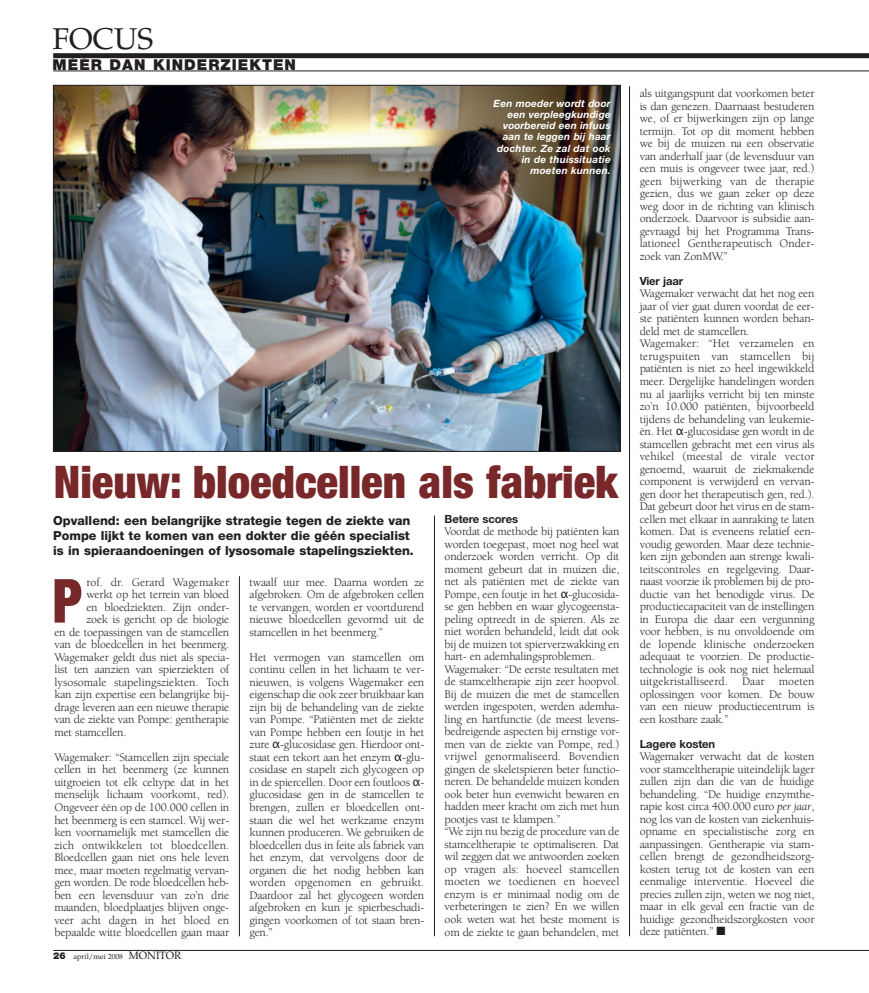
<style>
.page{position:relative;width:869px;height:993px;background:#fff}
.page>*{position:absolute;margin:0;border:0;box-sizing:border-box;transform-origin:0 0}
.t1{font:900 condensed 60.75px "Helvetica Neue";color:#79282a;scale:.91 1}
.t2{font:900 condensed 45px "Helvetica Neue";color:#79282a}
.t3{font:30px "Palatino";color:#231f20}
.t4{font:900 15px "Helvetica Neue";letter-spacing:.065em;color:#231f20}
.t5{font:800 12.5px/15px "Helvetica Neue";color:#231f20}
.t6{font:11.88px/12.5px "Berkeley";letter-spacing:-.015em;color:#231f20;text-align:justify}
.t7{font:11.88px "Berkeley";letter-spacing:.005em;color:#231f20}
.t8{font:700 11.25px "Helvetica Neue";letter-spacing:-.01em;color:#231f20}
.t9{font:italic 700 10px/11.2px "Helvetica Neue";letter-spacing:.015em;color:#fff;text-align:right}
.t10{font:7.5px "Palatino";color:#231f20}
.s1{font-family:"Lucida Grande"}
.s2{font-family:"Helvetica Neue";font-weight:900;font-size:9.38px}
.s3{font-size:10.62px}
.s4{font-style:italic}
</style>
<div class="page">
<hr style="left:434px;top:515px;width:1px;height:420px;background:#231f20">
<hr style="left:629px;top:86px;width:1px;height:849px;background:#231f20">
<hr style="left:239px;top:576px;width:1px;height:359px;background:#231f20">
<img style="left:55px;top:87px;width:563px;height:362px">
<hr style="left:53px;top:71px;width:815px;height:1px;background:#231f20">
<div style="left:53px;top:53px;width:815px;height:5px;background:#231f20"></div>
<hr style="left:53px;top:949px;width:815px;height:1px;background:#231f20">
<h3 class="t3" style="left:52px;top:27px;width:102px">FOCUS</h3>
<p class="t4" style="left:53px;top:59px;width:245px">MÉÉR DAN KINDERZIEKTEN</p>
<p class="t9" style="left:493px;top:97px;width:119px">Een moeder wordt door een verpleegkundige voorbereid een infuus aan te leggen bij haar dochter. Ze zal dat ook in de thuissituatie moeten kunnen.</p>
<h2 class="t2" style="left:54px;top:465px;width:565px">Nieuw: bloedcellen als fabriek</h2>
<p class="t5" style="left:53px;top:514px;width:362px">Opvallend: een belangrijke strategie tegen de ziekte van<br>Pompe lijkt te komen van een dokter die géén specialist is in spieraandoeningen of lysosomale stapelingsziekten.</p>
<h1 class="t1" style="left:52px;top:579px;width:34px">P</h1>
<p class="t6" style="left:249px;top:576px;width:176px">twaalf uur mee. Daarna worden ze afgebroken. Om de afgebroken cellen te vervangen, worden er voortdurend nieuwe bloedcellen gevormd uit de stamcellen in het beenmerg.”</p>
<p class="t6" style="left:249px;top:651px;width:176px">Het vermogen van stamcellen om continu cellen in het lichaam te ver&shy;nieuwen, is volgens Wagemaker een eigenschap die ook zeer bruikbaar kan zijn bij de behandeling van de ziekte van Pompe. “Patiënten met de ziekte van Pompe hebben een foutje in het zure <span class="s1">α</span>-glucosidase gen. Hierdoor ont&shy;staat een tekort aan het enzym <span class="s1">α</span>-glu&shy;cosidase en stapelt zich glycogeen op in de spiercellen. Door een foutloos <span class="s1">α&shy;</span>glucosidase gen in de stamcellen te brengen, zullen er bloedcellen ont&shy;staan die wel het werkzame enzym kunnen produceren. We gebruiken de bloedcellen dus in feite als fabriek van het enzym, dat vervolgens door de organen die het nodig hebben kan worden opgenomen en gebruikt.<br>Daardoor zal het glycogeen worden afgebroken en kun je spierbeschadi&shy;gingen voorkomen of tot staan bren&shy;gen.”</p>
<p class="t7" style="left:86px;top:577px;width:144px">rof. dr. Gerard Wagemaker</p>
<p class="t6" style="left:86px;top:589px;width:144px">werkt op het terrein van bloed</p>
<p class="t6" style="left:86px;top:601px;width:144px">en bloedziekten. Zijn onder-</p>
<p class="t6" style="left:86px;top:614px;width:144px">zoek is gericht op de biologie</p>
<p class="t6" style="left:54px;top:626px;width:176px">en de toepassingen van de stamcellen</p>
<p class="t6" style="left:54px;top:639px;width:176px">van de bloedcellen in het beenmerg.</p>
<p class="t6" style="left:54px;top:651px;width:176px">Wagemaker geldt dus niet als specia-</p>
<p class="t6" style="left:54px;top:664px;width:176px">list ten aanzien van spierziekten of</p>
<p class="t6" style="left:54px;top:676px;width:176px">lysosomale stapelingsziekten. Toch</p>
<p class="t6" style="left:54px;top:689px;width:176px">kan zijn expertise een belangrijke bij-</p>
<p class="t6" style="left:54px;top:701px;width:176px">drage leveren aan een nieuwe therapie</p>
<p class="t6" style="left:54px;top:714px;width:176px">van de ziekte van Pompe: gentherapie</p>
<p class="t6" style="left:54px;top:726px;width:73px">met stamcellen.</p>
<p class="t6" style="left:54px;top:751px;width:176px">Wagemaker: “Stamcellen zijn speciale cellen in het beenmerg (ze kunnen uitgroeien tot elk celtype dat in het menselijk lichaam voorkomt, red).<br>Ongeveer één op de 100.000 cellen in het beenmerg is een stamcel. Wij wer&shy;ken voornamelijk met stamcellen die zich ontwikkelen tot bloedcellen.<br>Bloedcellen gaan niet ons hele leven mee, maar moeten regelmatig vervan&shy;gen worden. De rode bloedcellen heb&shy;ben een levensduur van zo’n drie maanden, bloedplaatjes blijven onge&shy;veer acht dagen in het bloed en bepaalde witte bloedcellen gaan maar</p>
<p class="t10" style="left:53px;top:953px;width:130px"><span class="s2">26</span> april/mei 2008 <span class="s3">MONITOR</span></p>
<p class="t8" style="left:444px;top:511px;width:75px">Betere scores</p>
<p class="t6" style="left:444px;top:526px;width:176px;text-align:left">Voordat de methode bij patiënten kan worden toegepast, moet nog heel wat onderzoek worden verricht. Op dit moment gebeurt dat in muizen die, net als patiënten met de ziekte van Pompe, een foutje in het <span class="s1">α</span>-glucosida&shy;se gen hebben en waar glycogeensta&shy;peling optreedt in de spieren. Als ze niet worden behandeld, leidt dat ook bij de muizen tot spierverzwakking en hart- en ademhalingsproblemen.<br>Wagemaker: “De eerste resultaten met de stamceltherapie zijn zeer hoopvol.<br>Bij de muizen die met de stamcellen werden ingespoten, werden ademha&shy;ling en hartfunctie (de meest levens&shy;bedreigende aspecten bij ernstige vor&shy;men van de ziekte van Pompe, red.) vrijwel genormaliseerd. Bovendien gingen de skeletspieren beter functio&shy;neren. De behandelde muizen konden ook beter hun evenwicht bewaren en hadden meer kracht om zich met hun pootjes vast te klampen.”<br>“We zijn nu bezig de procedure van de stamceltherapie te optimaliseren. Dat wil zeggen dat we antwoorden zoeken op vragen als: hoeveel stamcellen moeten we toedienen en hoeveel enzym is er minimaal nodig om de verbeteringen te zien? En we willen ook weten wat het beste moment is om de ziekte te gaan behandelen, met</p>
<p class="t6" style="left:639px;top:88px;width:176px">als uitgangspunt dat voorkomen beter is dan genezen. Daarnaast bestuderen we, of er bijwerkingen zijn op lange termijn. Tot op dit moment hebben we bij de muizen na een observatie van anderhalf jaar (de levensduur van een muis is ongeveer twee jaar, red.) geen bijwerking van de therapie gezien, dus we gaan zeker op deze weg door in de richting van klinisch onderzoek. Daarvoor is subsidie aan&shy;gevraagd bij het Programma Trans&shy;lationeel Gentherapeutisch Onder&shy;zoek van ZonMW.”</p>
<p class="t8" style="left:639px;top:274px;width:45px">Vier jaar</p>
<p class="t6" style="left:639px;top:288px;width:176px;text-align:left">Wagemaker verwacht dat het nog een jaar of vier gaat duren voordat de eer&shy;ste patiënten kunnen worden behan&shy;deld met de stamcellen.<br>Wagemaker: “Het verzamelen en terugspuiten van stamcellen bij patiënten is niet zo heel ingewikkeld meer. Dergelijke handelingen worden nu al jaarlijks verricht bij ten minste zo’n 10.000 patiënten, bijvoorbeeld tijdens de behandeling van leukemie&shy;ën. Het <span class="s1">α</span>-glucosidase gen wordt in de stamcellen gebracht met een virus als vehikel (meestal de virale vector genoemd, waaruit de ziekmakende component is verwijderd en vervan&shy;gen door het therapeutisch gen, red.).<br>Dat gebeurt door het virus en de stam&shy;cellen met elkaar in aanraking te laten komen. Dat is eveneens relatief een&shy;voudig geworden. Maar deze technie&shy;ken zijn gebonden aan strenge kwali&shy;teitscontroles en regelgeving. Daar&shy;naast voorzie ik problemen bij de pro&shy;ductie van het benodigde virus. De productiecapaciteit van de instellingen in Europa die daar een vergunning voor hebben, is nu onvoldoende om de lopende klinische onderzoeken adequaat te voorzien. De productie&shy;technologie is ook nog niet helemaal uitgekristalliseerd. Daar moeten oplossingen voor komen. De bouw van een nieuw productiecentrum is een kostbare zaak.”</p>
<p class="t8" style="left:639px;top:736px;width:77px">Lagere kosten</p>
<p class="t6" style="left:639px;top:751px;width:176px">Wagemaker verwacht dat de kosten voor stamceltherapie uiteindelijk lager zullen zijn dan die van de huidige behandeling. “De huidige enzymthe&shy;rapie kost circa 400.000 euro <span class="s4">per jaar</span>, nog los van de kosten van ziekenhuis&shy;opname en specialistische zorg en aanpassingen. Gentherapie via stam&shy;cellen brengt de gezondheidszorg&shy;kosten terug tot de kosten van een eenmalige interventie. Hoeveel die precies zullen zijn, weten we nog niet, maar in elk geval een fractie van de huidige gezondheidszorgkosten voor deze patiënten.” ■</p>
</div>
